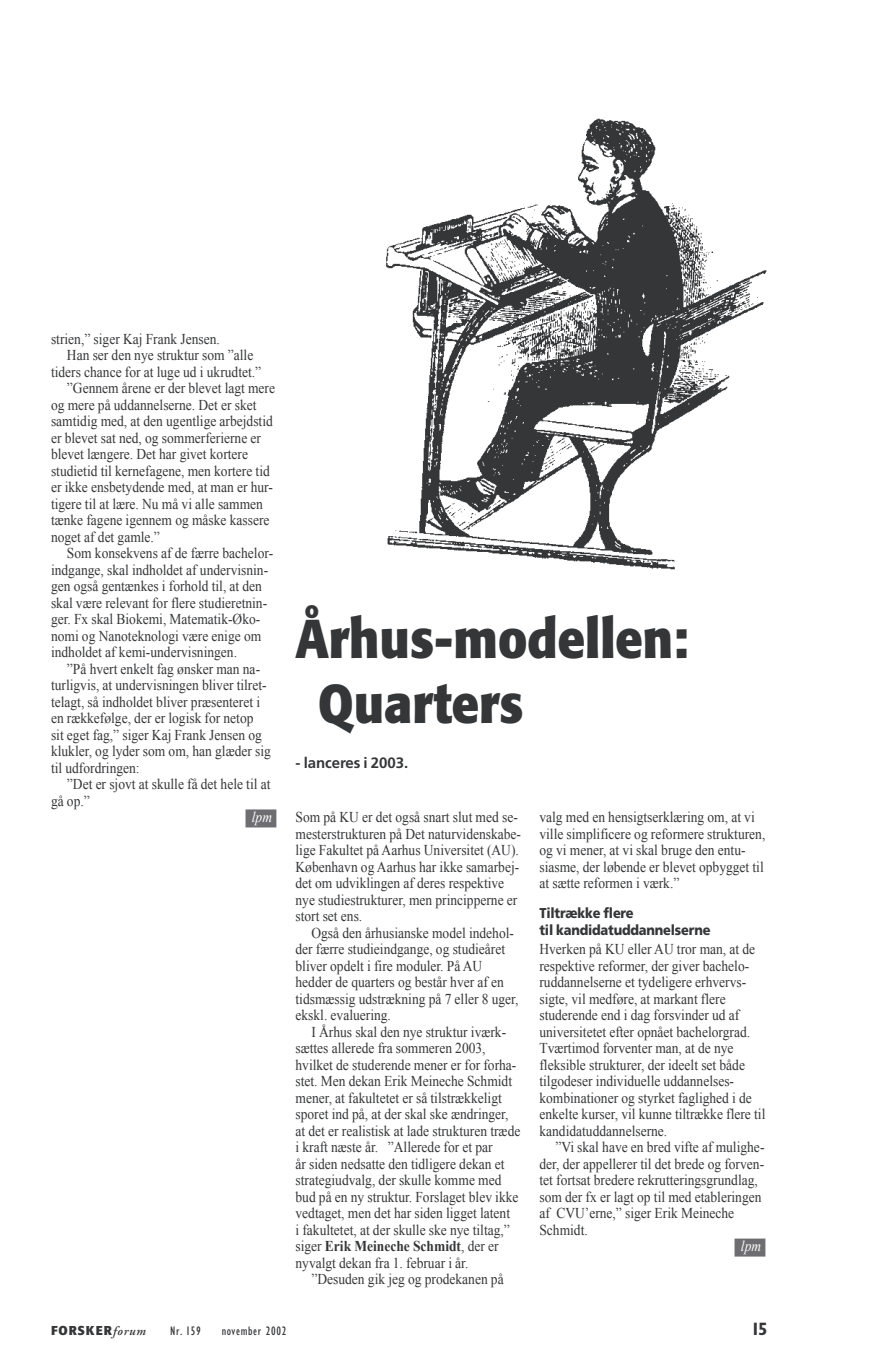
<style>
.page{position:relative;width:893px;height:1361px;background:#fff}
.page>*{position:absolute;margin:0;border:0;box-sizing:border-box;transform-origin:0 0}
.t1{font:700 54px/65.1px "Formata";color:#353638;scale:.9 1}
.t2{font:700 condensed 18px "Gill Sans";color:#353638}
.t3{font:15px/16.5px "Times New Roman";color:#353638;scale:.9 1}
.t4{font:700 15px "Frutiger";letter-spacing:-.005em;color:#353638}
.t5{font:italic 15px "Times New Roman";color:#fff;scale:.9 1}
.t6{font:900 14.25px/16.5px "Frutiger";letter-spacing:-.015em;color:#353638;scale:.9 1}
.t7{font:condensed 12.75px "Gill Sans";letter-spacing:.05em;color:#353638}
.t8{font:700 12.75px "Formata";letter-spacing:.07em;color:#353638}
.s1{font-weight:700}
.s2{font-family:"Adobe Garamond";font-weight:600;font-style:italic}
</style>
<div class="page">
<div style="left:245px;top:809px;width:31px;height:18px;background:#6e6d71"></div>
<div style="left:734px;top:1238px;width:31px;height:18px;background:#6e6d71"></div>
<img style="left:386px;top:118px;width:381px;height:452px">
<p class="t3" style="left:51px;top:330px;width:189px">strien,” siger Kaj Frank Jensen.</p>
<p class="t3" style="left:67px;top:346px;width:209px">Han ser den nye struktur som ”alle</p>
<p class="t3" style="left:51px;top:363px;width:235px">tiders chance for at luge ud i ukrudtet.”</p>
<p class="t3" style="left:67px;top:379px;width:233px">”Gennem årene er der blevet lagt mere</p>
<p class="t3" style="left:51px;top:396px;width:230px">og mere på uddannelserne. Det er sket</p>
<p class="t3" style="left:51px;top:412px;width:248px">samtidig med, at den ugentlige arbejdstid</p>
<p class="t3" style="left:51px;top:429px;width:235px">er blevet sat ned, og sommerferierne er</p>
<p class="t3" style="left:51px;top:445px;width:220px">blevet længere. Det har givet kortere</p>
<p class="t3" style="left:51px;top:462px;width:245px">studietid til kernefagene, men kortere tid</p>
<p class="t3" style="left:51px;top:478px;width:248px">er ikke ensbetydende med, at man er hur-</p>
<p class="t3" style="left:51px;top:495px;width:237px">tigere til at lære. Nu må vi alle sammen</p>
<p class="t3" style="left:51px;top:511px;width:244px">tænke fagene igennem og måske kassere</p>
<p class="t3" style="left:51px;top:528px;width:123px">noget af det gamle.”</p>
<p class="t3" style="left:67px;top:544px;width:231px">Som konsekvens af de færre bachelor-</p>
<p class="t3" style="left:51px;top:561px;width:243px">indgange, skal indholdet af undervisnin-</p>
<p class="t3" style="left:51px;top:577px;width:236px">gen også gentænkes i forhold til, at den</p>
<p class="t3" style="left:51px;top:594px;width:242px">skal være relevant for flere studieretnin-</p>
<p class="t3" style="left:51px;top:610px;width:234px">ger. Fx skal Biokemi, Matematik-Øko-</p>
<p class="t3" style="left:51px;top:627px;width:235px">nomi og Nanoteknologi være enige om</p>
<p class="t3" style="left:51px;top:643px;width:208px">indholdet af kemi-undervisningen.</p>
<p class="t3" style="left:67px;top:660px;width:216px">”På hvert enkelt fag ønsker man na-</p>
<p class="t3" style="left:51px;top:676px;width:241px">turligvis, at undervisningen bliver tilret-</p>
<p class="t3" style="left:51px;top:693px;width:234px">telagt, så indholdet bliver præsenteret i</p>
<p class="t3" style="left:51px;top:709px;width:227px">en rækkefølge, der er logisk for netop</p>
<p class="t3" style="left:51px;top:726px;width:236px">sit eget fag,” siger Kaj Frank Jensen og</p>
<p class="t3" style="left:51px;top:742px;width:246px">klukler, og lyder som om, han glæder sig</p>
<p class="t3" style="left:51px;top:759px;width:100px">til udfordringen:</p>
<p class="t3" style="left:67px;top:775px;width:228px">”Det er sjovt at skulle få det hele til at</p>
<p class="t3" style="left:51px;top:792px;width:45px">gå op.”</p>
<p class="t5" style="left:252px;top:808px;width:24px">lpm</p>
<h1 class="t1" style="left:318px;top:606px;width:413px;text-indent:-23px">Århus-modellen:<br>Quarters</h1>
<p class="t4" style="left:296px;top:754px;width:114px">- lanceres i 2003.</p>
<p class="t3" style="left:296px;top:808px;width:252px">Som på KU er det også snart slut med se&shy;mesterstrukturen på Det naturvidenskabe&shy;lige Fakultet på Aarhus Universitet (AU).<br>København og Aarhus har ikke samarbej&shy;det om udviklingen af deres respektive nye studiestrukturer, men principperne er stort set ens.</p>
<p class="t3" style="left:296px;top:924px;width:249px;text-indent:16px">Også den århusianske model indehol&shy;der færre studieindgange, og studieåret bliver opdelt i fire moduler. På AU hedder de quarters og består hver af en tidsmæssig udstrækning på 7 eller 8 uger, ekskl. evaluering.</p>
<p class="t3" style="left:296px;top:1023px;width:251px;text-indent:16px">I Århus skal den nye struktur iværk&shy;sættes allerede fra sommeren 2003, hvilket de studerende mener er for forha&shy;stet. Men dekan Erik Meineche Schmidt mener, at fakultetet er så tilstrækkeligt sporet ind på, at der skal ske ændringer, at det er realistisk at lade strukturen træde i kraft næste år. ”Allerede for et par<br>år siden nedsatte den tidligere dekan et strategiudvalg, der skulle komme med bud på en ny struktur. Forslaget blev ikke vedtaget, men det har siden ligget latent<br>i fakultetet, at der skulle ske nye tiltag,” siger <span class="s1">Erik Meineche Schmidt</span>, der er nyvalgt dekan fra 1. februar i år.</p>
<p class="t3" style="left:311px;top:1270px;width:215px">”Desuden gik jeg og prodekanen på</p>
<p class="t3" style="left:539px;top:808px;width:253px">valg med en hensigtserklæring om, at vi ville simplificere og reformere strukturen, og vi mener, at vi skal bruge den entu&shy;siasme, der løbende er blevet opbygget til at sætte reformen i værk.”</p>
<p class="t6" style="left:539px;top:904px;width:192px">Tiltrække flere<br>til kandidatuddannelserne</p>
<p class="t3" style="left:539px;top:940px;width:253px">Hverken på KU eller AU tror man, at de respektive reformer, der giver bachelo&shy;ruddannelserne et tydeligere erhvervs&shy;sigte, vil medføre, at markant flere studerende end i dag forsvinder ud af universitetet efter opnået bachelorgrad.<br>Tværtimod forventer man, at de nye fleksible strukturer, der ideelt set både tilgodeser individuelle uddannelses&shy;kombinationer og styrket faglighed i de enkelte kurser, vil kunne tiltrække flere til kandidatuddannelserne.</p>
<p class="t3" style="left:539px;top:1138px;width:252px;text-indent:16px">”Vi skal have en bred vifte af mulighe&shy;der, der appellerer til det brede og forven&shy;tet fortsat bredere rekrutteringsgrundlag, som der fx er lagt op til med etableringen af CVU’erne,” siger Erik Meineche Schmidt.</p>
<p class="t5" style="left:741px;top:1237px;width:24px">lpm</p>
<p class="t8" style="left:51px;top:1322px;width:96px">FORSKER<span class="s2">forum</span></p>
<p class="t7" style="left:170px;top:1324px;width:32px">Nr. 159</p>
<p class="t7" style="left:222px;top:1324px;width:66px">november 2002</p>
<p class="t2" style="left:751px;top:1318px;width:18px">15</p>
</div>
